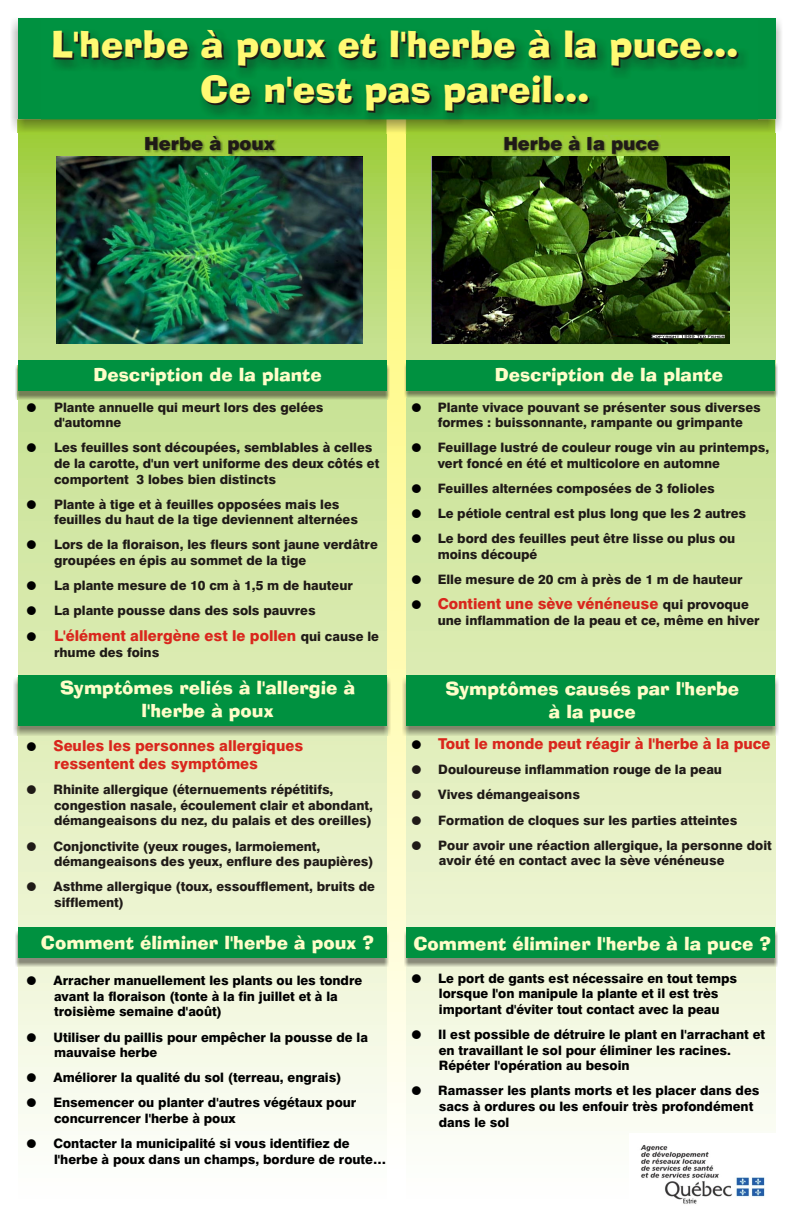
<style>
.page{position:relative;width:792px;height:1224px;background:#fff}
.page>*{position:absolute;margin:0;border:0;box-sizing:border-box;transform-origin:0 0}
.t1{font:36px/45.3px "Ad Lib BT";color:#fffa73;text-align:center}
.t2{font:18px/22.6px "Ad Lib BT";color:#fffdc9;text-align:center}
.t3{font:18px "Swis 721 Blk BT";color:#1f1a17}
.t4{font:15px/18px "Swis 721 Hv BT";color:#d9261c}
.t5{font:13px/15.6px "Swis 721 Hv BT";color:#1f1a17}
.t6{font:13px/15.6px "Swis 721 Hv BT";color:#000}
</style>
<div class="page">
<img style="left:18px;top:132px;width:369px;height:1041px">
<img style="left:16px;top:365px;width:373px;height:35px">
<div style="left:18px;top:361px;width:369px;height:30px;background:#009140"></div>
<img style="left:406px;top:132px;width:369px;height:1041px">
<img style="left:11px;top:18px;width:771px;height:114px">
<div style="left:18px;top:19px;width:757px;height:100px;background:#009140"></div>
<img style="left:42px;top:34px;width:716px;height:99px">
<img style="left:144px;top:136px;width:134px;height:20px">
<img style="left:503px;top:136px;width:158px;height:20px">
<img style="left:432px;top:157px;width:297px;height:187px">
<img style="left:404px;top:363px;width:373px;height:35px">
<div style="left:406px;top:361px;width:369px;height:30px;background:#009140"></div>
<img style="left:16px;top:932px;width:373px;height:35px">
<div style="left:18px;top:928px;width:369px;height:30px;background:#009140"></div>
<img style="left:404px;top:932px;width:373px;height:35px">
<div style="left:406px;top:928px;width:369px;height:30px;background:#009140"></div>
<img style="left:14px;top:678px;width:376px;height:58px">
<div style="left:18px;top:675px;width:369px;height:51px;background:#009140"></div>
<img style="left:402px;top:678px;width:377px;height:58px">
<div style="left:406px;top:675px;width:369px;height:51px;background:#009140"></div>
<img style="left:57px;top:156px;width:306px;height:187px">
<img style="left:630px;top:1133px;width:145px;height:71px">
<svg style="left:27px;top:403px;width:9px;height:9px"></svg>
<svg style="left:27px;top:444px;width:9px;height:8px"></svg>
<svg style="left:27px;top:500px;width:9px;height:9px"></svg>
<svg style="left:27px;top:541px;width:9px;height:8px"></svg>
<svg style="left:27px;top:581px;width:9px;height:9px"></svg>
<svg style="left:27px;top:607px;width:9px;height:8px"></svg>
<svg style="left:27px;top:632px;width:9px;height:9px"></svg>
<svg style="left:27px;top:742px;width:9px;height:9px"></svg>
<svg style="left:27px;top:976px;width:9px;height:9px"></svg>
<svg style="left:27px;top:1033px;width:9px;height:9px"></svg>
<svg style="left:27px;top:1074px;width:9px;height:8px"></svg>
<svg style="left:27px;top:1099px;width:9px;height:8px"></svg>
<svg style="left:27px;top:1139px;width:9px;height:9px"></svg>
<svg style="left:27px;top:785px;width:9px;height:9px"></svg>
<svg style="left:27px;top:842px;width:9px;height:9px"></svg>
<svg style="left:27px;top:883px;width:9px;height:8px"></svg>
<svg style="left:412px;top:403px;width:9px;height:9px"></svg>
<svg style="left:412px;top:444px;width:9px;height:8px"></svg>
<svg style="left:412px;top:484px;width:9px;height:9px"></svg>
<svg style="left:412px;top:510px;width:9px;height:8px"></svg>
<svg style="left:412px;top:535px;width:9px;height:8px"></svg>
<svg style="left:412px;top:575px;width:9px;height:9px"></svg>
<svg style="left:412px;top:601px;width:9px;height:8px"></svg>
<svg style="left:412px;top:740px;width:9px;height:9px"></svg>
<svg style="left:412px;top:974px;width:9px;height:9px"></svg>
<svg style="left:412px;top:1030px;width:9px;height:9px"></svg>
<svg style="left:412px;top:1087px;width:9px;height:8px"></svg>
<svg style="left:412px;top:766px;width:9px;height:8px"></svg>
<svg style="left:412px;top:791px;width:9px;height:8px"></svg>
<svg style="left:412px;top:816px;width:9px;height:9px"></svg>
<svg style="left:412px;top:841px;width:9px;height:9px"></svg>
<h1 class="t1" style="left:51px;top:25px;width:688px">L'herbe à poux et l'herbe à la puce…<br>Ce n'est pas pareil…</h1>
<h2 class="t3" style="left:144px;top:136px;width:132px">Herbe à poux</h2>
<h2 class="t3" style="left:503px;top:136px;width:157px">Herbe à la puce</h2>
<h2 class="t2" style="left:93px;top:365px;width:230px">Description de la plante</h2>
<p class="t5" style="left:54px;top:400px;width:271px">Plante annuelle qui meurt lors des gelées d'automne</p>
<p class="t5" style="left:54px;top:441px;width:327px">Les feuilles sont découpées, semblables à celles de la carotte, d'un vert uniforme des deux côtés et comportent 3 lobes bien distincts</p>
<p class="t5" style="left:54px;top:497px;width:305px">Plante à tige et à feuilles opposées mais les feuilles du haut de la tige deviennent alternées</p>
<p class="t5" style="left:54px;top:538px;width:325px">Lors de la floraison, les fleurs sont jaune verdâtre groupées en épis au sommet de la tige</p>
<p class="t5" style="left:54px;top:579px;width:300px">La plante mesure de 10 cm à 1,5 m de hauteur</p>
<p class="t5" style="left:54px;top:604px;width:263px">La plante pousse dans des sols pauvres</p>
<p class="t5" style="left:301px;top:629px;width:80px">qui cause le</p>
<p class="t5" style="left:54px;top:645px;width:107px">rhume des foins</p>
<p class="t4" style="left:54px;top:627px;width:244px">L'élément allergène est le pollen</p>
<h2 class="t2" style="left:60px;top:678px;width:296px">Symptômes reliés à l'allergie à l'herbe à poux</h2>
<p class="t4" style="left:53px;top:737px;width:251px">Seules les personnes allergiques ressentent des symptômes</p>
<p class="t5" style="left:53px;top:783px;width:321px">Rhinite allergique (éternuements répétitifs, congestion nasale, écoulement clair et abondant, démangeaisons du nez, du palais et des oreilles)</p>
<p class="t5" style="left:53px;top:839px;width:322px">Conjonctivite (yeux rouges, larmoiement, démangeaisons des yeux, enflure des paupières)</p>
<p class="t5" style="left:53px;top:880px;width:323px">Asthme allergique (toux, essoufflement, bruits de sifflement)</p>
<h2 class="t2" style="left:41px;top:933px;width:335px">Comment éliminer l'herbe à poux ?</h2>
<p class="t6" style="left:53px;top:974px;width:310px">Arracher manuellement les plants ou les tondre avant la floraison (tonte à la fin juillet et à la troisième semaine d'août)</p>
<p class="t6" style="left:53px;top:1030px;width:316px">Utiliser du paillis pour empêcher la pousse de la mauvaise herbe</p>
<p class="t6" style="left:53px;top:1066px;width:304px;line-height:25.2px">Améliorer la qualité du sol (terreau, engrais)<br>Ensemencer ou planter d'autres végétaux pour</p>
<p class="t6" style="left:53px;top:1107px;width:298px;line-height:25.2px">concurrencer l'herbe à poux<br>Contacter la municipalité si vous identifiez de</p>
<p class="t6" style="left:54px;top:1152px;width:333px">l'herbe à poux dans un champs, bordure de route…</p>
<h2 class="t2" style="left:495px;top:365px;width:230px">Description de la plante</h2>
<p class="t5" style="left:438px;top:400px;width:325px">Plante vivace pouvant se présenter sous diverses formes : buissonnante, rampante ou grimpante</p>
<p class="t5" style="left:438px;top:441px;width:333px">Feuillage lustré de couleur rouge vin au printemps, vert foncé en été et multicolore en automne</p>
<p class="t5" style="left:438px;top:477px;width:310px;line-height:25.2px">Feuilles alternées composées de 3 folioles<br>Le pétiole central est plus long que les 2 autres<br>Le bord des feuilles peut être lisse ou plus ou</p>
<p class="t5" style="left:438px;top:548px;width:101px">moins découpé</p>
<p class="t5" style="left:438px;top:573px;width:306px">Elle mesure de 20 cm à près de 1 m de hauteur</p>
<p class="t5" style="left:663px;top:598px;width:87px">qui provoque</p>
<p class="t5" style="left:438px;top:614px;width:323px">une inflammation de la peau et ce, même en hiver</p>
<p class="t4" style="left:438px;top:596px;width:222px">Contient une sève vénéneuse</p>
<h2 class="t2" style="left:445px;top:679px;width:295px">Symptômes causés par l'herbe à la puce</h2>
<p class="t4" style="left:438px;top:735px;width:334px">Tout le monde peut réagir à l'herbe à la puce</p>
<p class="t5" style="left:438px;top:758px;width:335px;line-height:25.2px">Douloureuse inflammation rouge de la peau<br>Vives démangeaisons<br>Formation de cloques sur les parties atteintes<br>Pour avoir une réaction allergique, la personne doit</p>
<p class="t5" style="left:439px;top:854px;width:287px">avoir été en contact avec la sève vénéneuse</p>
<h2 class="t2" style="left:413px;top:934px;width:359px">Comment éliminer l'herbe à la puce ?</h2>
<p class="t6" style="left:438px;top:971px;width:300px">Le port de gants est nécessaire en tout temps lorsque l'on manipule la plante et il est très important d'éviter tout contact avec la peau</p>
<p class="t6" style="left:438px;top:1028px;width:328px">Il est possible de détruire le plant en l'arrachant et en travaillant le sol pour éliminer les racines.<br>Répéter l'opération au besoin</p>
<p class="t6" style="left:438px;top:1084px;width:323px">Ramasser les plants morts et les placer dans des sacs à ordures ou les enfouir très profondément dans le sol</p>
</div>
